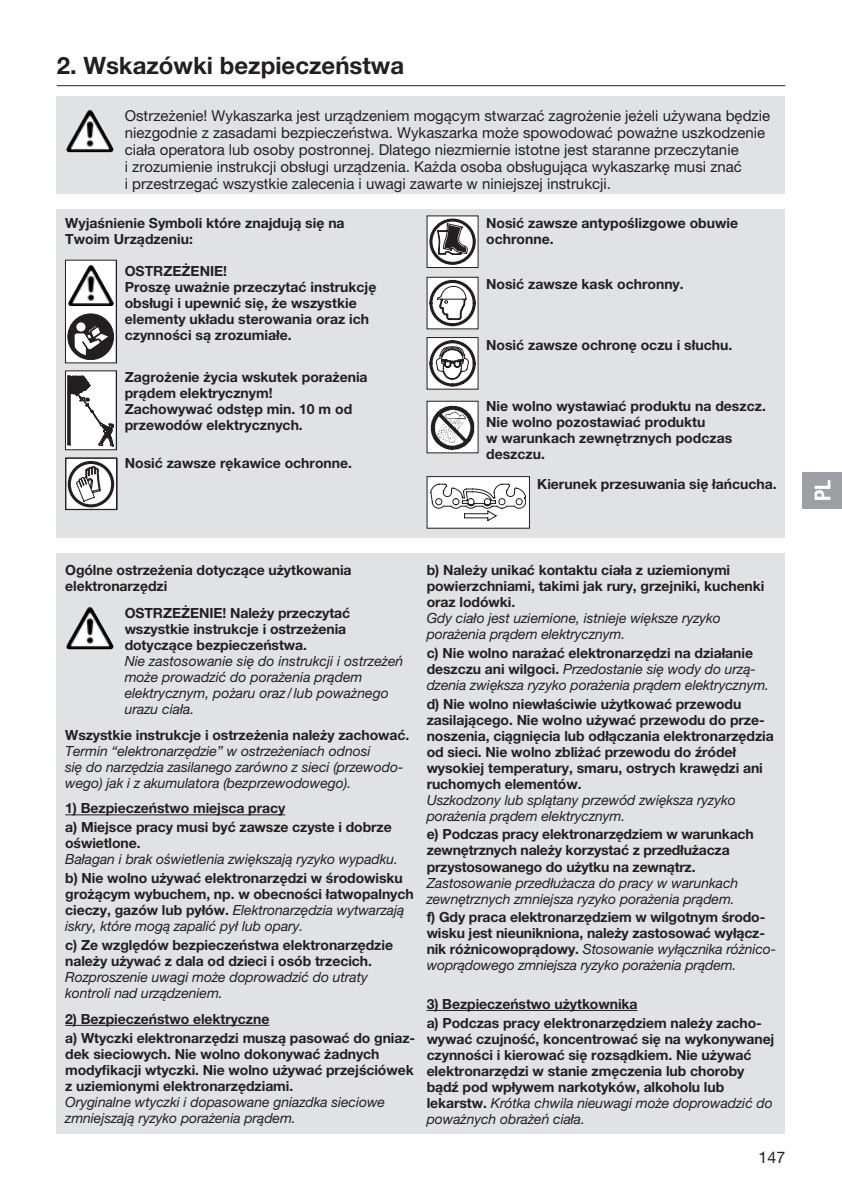
<style>
.page{position:relative;width:842px;height:1191px;background:#fff}
.page>*{position:absolute;margin:0;border:0;box-sizing:border-box;transform-origin:0 0}
.t1{font:700 24px "GARDENA Pro";color:#231f20}
.t2{font:22px "GARDENA Pro Bo Cond";color:#fff}
.t3{font:16px "GARDENA Pro";color:#231f20}
.t4{font:15px/17px "GARDENA Pro";color:#231f20}
.t5{font:700 14px/16px "GARDENA Pro";letter-spacing:-.005em;color:#231f20}
.t6{font:italic 14px/16px "GARDENA Pro";letter-spacing:-.005em;color:#231f20}
.s1{font-weight:400;font-style:italic}
.s2{font-weight:700;font-style:normal}
</style>
<div class="page">
<div style="left:57px;top:553px;width:728px;height:581px;background:#e1e2e4"></div>
<hr style="left:65px;top:814px;width:220px;height:1px;background:#231f20">
<hr style="left:65px;top:1025px;width:204px;height:1px;background:#231f20">
<img style="left:68px;top:607px;width:21px;height:35px">
<hr style="left:427px;top:1010px;width:210px;height:1px;background:#231f20">
<div style="left:57px;top:209px;width:728px;height:329px;background:#e1e2e4"></div>
<svg style="left:68px;top:460px;width:47px;height:47px"></svg>
<div style="left:68px;top:461px;width:46px;height:46px;border:3px solid #231f20;border-radius:50%"></div>
<svg style="left:76px;top:465px;width:25px;height:37px"></svg>
<div style="left:65px;top:457px;width:52px;height:53px;border:1px solid #231f20"></div>
<div style="left:427px;top:216px;width:51px;height:51px;background:#fff"></div>
<svg style="left:429px;top:218px;width:47px;height:47px"></svg>
<div style="left:427px;top:277px;width:51px;height:52px;background:#fff"></div>
<svg style="left:429px;top:280px;width:47px;height:46px"></svg>
<div style="left:427px;top:337px;width:51px;height:52px;background:#fff"></div>
<svg style="left:429px;top:340px;width:47px;height:46px"></svg>
<img style="left:429px;top:403px;width:47px;height:48px">
<div style="left:427px;top:476px;width:102px;height:52px;background:#fff"></div>
<svg style="left:431px;top:484px;width:95px;height:37px"></svg>
<div style="left:427px;top:476px;width:103px;height:52px;border:1px solid #231f20"></div>
<svg style="left:67px;top:262px;width:48px;height:99px;background:#d3d3d3"></svg>
<div style="left:65px;top:260px;width:52px;height:103px;border:1px solid #231f20"></div>
<hr style="left:116px;top:260px;width:1px;height:103px;background:#231f20">
<img style="left:70px;top:265px;width:20px;height:35px">
<div style="left:68px;top:314px;width:46px;height:45px;background:#231f20;border-radius:50%"></div>
<div style="left:68px;top:314px;width:46px;height:46px;border:1px solid #231f20;border-radius:50%"></div>
<div style="left:76px;top:322px;width:10px;height:10px;background:#fff;border-radius:50%"></div>
<div style="left:76px;top:322px;width:10px;height:10px;border:1px solid #231f20;border-radius:50%"></div>
<svg style="left:74px;top:325px;width:36px;height:31px"></svg>
<svg style="left:67px;top:372px;width:48px;height:76px"></svg>
<div style="left:65px;top:370px;width:52px;height:80px;border:1px solid #231f20"></div>
<hr style="left:116px;top:370px;width:1px;height:80px;background:#231f20">
<svg style="left:68px;top:376px;width:46px;height:70px;background:#c8c7c8"></svg>
<hr style="left:57px;top:85px;width:728px;height:1px;background:#231f20">
<div style="left:57px;top:96px;width:728px;height:98px;background:#e1e2e4"></div>
<img style="left:68px;top:110px;width:21px;height:35px">
<div style="left:802px;top:472px;width:40px;height:37px;background:#9d9fa2"></div>
<h1 class="t1" style="left:57px;top:50px;width:349px">2. Wskazówki bezpieczeństwa</h1>
<p class="t4" style="left:125px;top:106px;width:647px">Ostrzeżenie! Wykaszarka jest urządzeniem mogącym stwarzać zagrożenie jeżeli używana będzie niezgodnie z zasadami bezpieczeństwa. Wykaszarka może spowodować poważne uszkodzenie ciała operatora lub osoby postronnej. Dlatego niezmiernie istotne jest staranne przeczytanie<br>i zrozumienie instrukcji obsługi urządzenia. Każda osoba obsługująca wykaszarkę musi znać<br>i przestrzegać wszystkie zalecenia i uwagi zawarte w niniejszej instrukcji.</p>
<p class="t5" style="left:65px;top:215px;width:281px">Wyjaśnienie Symboli które znajdują się na<br>Twoim Urządzeniu:</p>
<p class="t5" style="left:125px;top:263px;width:253px">OSTRZEŻENIE!<br>Proszę uważnie przeczytać instrukcję obsługi i upewnić się, że wszystkie elementy układu sterowania oraz ich czynności są zrozumiałe.</p>
<p class="t5" style="left:125px;top:369px;width:244px">Zagrożenie życia wskutek porażenia prądem elektrycznym!<br>Zachowywać odstęp min. 10 m od przewodów elektrycznych.</p>
<p class="t5" style="left:125px;top:455px;width:229px">Nosić zawsze rękawice ochronne.</p>
<p class="t5" style="left:486px;top:215px;width:253px">Nosić zawsze antypoślizgowe obuwie ochronne.</p>
<p class="t5" style="left:486px;top:276px;width:199px">Nosić zawsze kask ochronny.</p>
<p class="t5" style="left:486px;top:336px;width:248px">Nosić zawsze ochronę oczu i słuchu.</p>
<p class="t5" style="left:486px;top:398px;width:281px">Nie wolno wystawiać produktu na deszcz.<br>Nie wolno pozostawiać produktu<br>w warunkach zewnętrznych podczas deszczu.</p>
<p class="t5" style="left:537px;top:475px;width:241px">Kierunek przesuwania się łańcucha.</p>
<p class="t5" style="left:65px;top:561px;width:288px">Ogólne ostrzeżenia dotyczące użytkowania elektronarzędzi</p>
<p class="t5" style="left:125px;top:604px;width:227px">OSTRZEŻENIE! Należy przeczytać wszystkie instrukcje i ostrzeżenia dotyczące bezpieczeństwa.</p>
<p class="t6" style="left:125px;top:652px;width:280px">Nie zastosowanie się do instrukcji i ostrzeżeń może prowadzić do porażenia prądem elektrycznym, pożaru oraz /lub poważnego urazu ciała.</p>
<p class="t5" style="left:65px;top:726px;width:346px">Wszystkie instrukcje i ostrzeżenia należy zachować.</p>
<p class="t6" style="left:65px;top:742px;width:340px">Termin “elektronarzędzie” w ostrzeżeniach odnosi<br>się do narzędzia zasilanego zarówno z sieci (przewodo&shy;wego) jak i z akumulatora (bezprzewodowego).</p>
<p class="t5" style="left:65px;top:798px;width:328px;line-height:18.8px">1) Bezpieczeństwo miejsca pracy<br>a) Miejsce pracy musi być zawsze czyste i dobrze</p>
<p class="t5" style="left:65px;top:835px;width:77px">oświetlone.</p>
<p class="t6" style="left:65px;top:851px;width:334px">Bałagan i brak oświetlenia zwiększają ryzyko wypadku.</p>
<p class="t5" style="left:65px;top:870px;width:350px">b) Nie wolno używać elektronarzędzi w środowisku grożącym wybuchem, np. w obecności łatwopalnych cieczy, gazów lub pyłów. <span class="s1">Elektronarzędzia wytwarzają iskry, które mogą zapalić pył lub opary.</span></p>
<p class="t5" style="left:65px;top:936px;width:329px">c) Ze względów bezpieczeństwa elektronarzędzie należy używać z dala od dzieci i osób trzecich.</p>
<p class="t6" style="left:65px;top:968px;width:304px">Rozproszenie uwagi może doprowadzić do utraty kontroli nad urządzeniem.</p>
<p class="t5" style="left:65px;top:1009px;width:352px;line-height:18.8px">2) Bezpieczeństwo elektryczne<br>a) Wtyczki elektronarzędzi muszą pasować do gniaz-</p>
<p class="t5" style="left:65px;top:1045px;width:350px">dek sieciowych. Nie wolno dokonywać żadnych modyfikacji wtyczki. Nie wolno używać przejściówek z uziemionymi elektronarzędziami.</p>
<p class="t6" style="left:65px;top:1093px;width:321px">Oryginalne wtyczki i dopasowane gniazdka sieciowe zmniejszają ryzyko porażenia prądem.</p>
<p class="t5" style="left:427px;top:561px;width:339px">b) Należy unikać kontaktu ciała z uziemionymi powierzchniami, takimi jak rury, grzejniki, kuchenki oraz lodówki.</p>
<p class="t6" style="left:427px;top:609px;width:296px">Gdy ciało jest uziemione, istnieje większe ryzyko porażenia prądem elektrycznym.</p>
<p class="t6" style="left:427px;top:644px;width:344px"><span class="s2">c) Nie wolno narażać elektronarzędzi na działanie deszczu ani wilgoci.</span> Przedostanie się wody do urzą&shy;dzenia zwiększa ryzyko porażenia prądem elektrycznym.</p>
<p class="t5" style="left:427px;top:695px;width:349px">d) Nie wolno niewłaściwie użytkować przewodu zasilającego. Nie wolno używać przewodu do prze&shy;noszenia, ciągnięcia lub odłączania elektronarzędzia od sieci. Nie wolno zbliżać przewodu do źródeł wysokiej temperatury, smaru, ostrych krawędzi ani ruchomych elementów.</p>
<p class="t6" style="left:427px;top:791px;width:311px">Uszkodzony lub splątany przewód zwiększa ryzyko porażenia prądem elektrycznym.</p>
<p class="t5" style="left:427px;top:826px;width:329px">e) Podczas pracy elektronarzędziem w warunkach zewnętrznych należy korzystać z przedłużacza przystosowanego do użytku na zewnątrz.</p>
<p class="t6" style="left:427px;top:874px;width:313px">Zastosowanie przedłużacza do pracy w warunkach zewnętrznych zmniejsza ryzyko porażenia prądem.</p>
<p class="t5" style="left:427px;top:909px;width:351px">f) Gdy praca elektronarzędziem w wilgotnym środo&shy;wisku jest nieunikniona, należy zastosować wyłącz&shy;nik różnicowoprądowy. <span class="s1">Stosowanie wyłącznika różnico&shy;woprądowego zmniejsza ryzyko porażenia prądem.</span></p>
<p class="t5" style="left:427px;top:994px;width:337px;line-height:18.8px">3) Bezpieczeństwo użytkownika<br>a) Podczas pracy elektronarzędziem należy zacho-</p>
<p class="t5" style="left:427px;top:1030px;width:349px">wywać czujność, koncentrować się na wykonywanej czynności i kierować się rozsądkiem. Nie używać elektronarzędzi w stanie zmęczenia lub choroby bądź pod wpływem narkotyków, alkoholu lub lekarstw. <span class="s1">Krótka chwila nieuwagi może doprowadzić do poważnych obrażeń ciała.</span></p>
<p class="t3" style="left:759px;top:1147px;width:28px">147</p>
<h2 class="t2" style="left:809px;top:501px;width:23px;rotate:-90deg">PL</h2>
</div>
